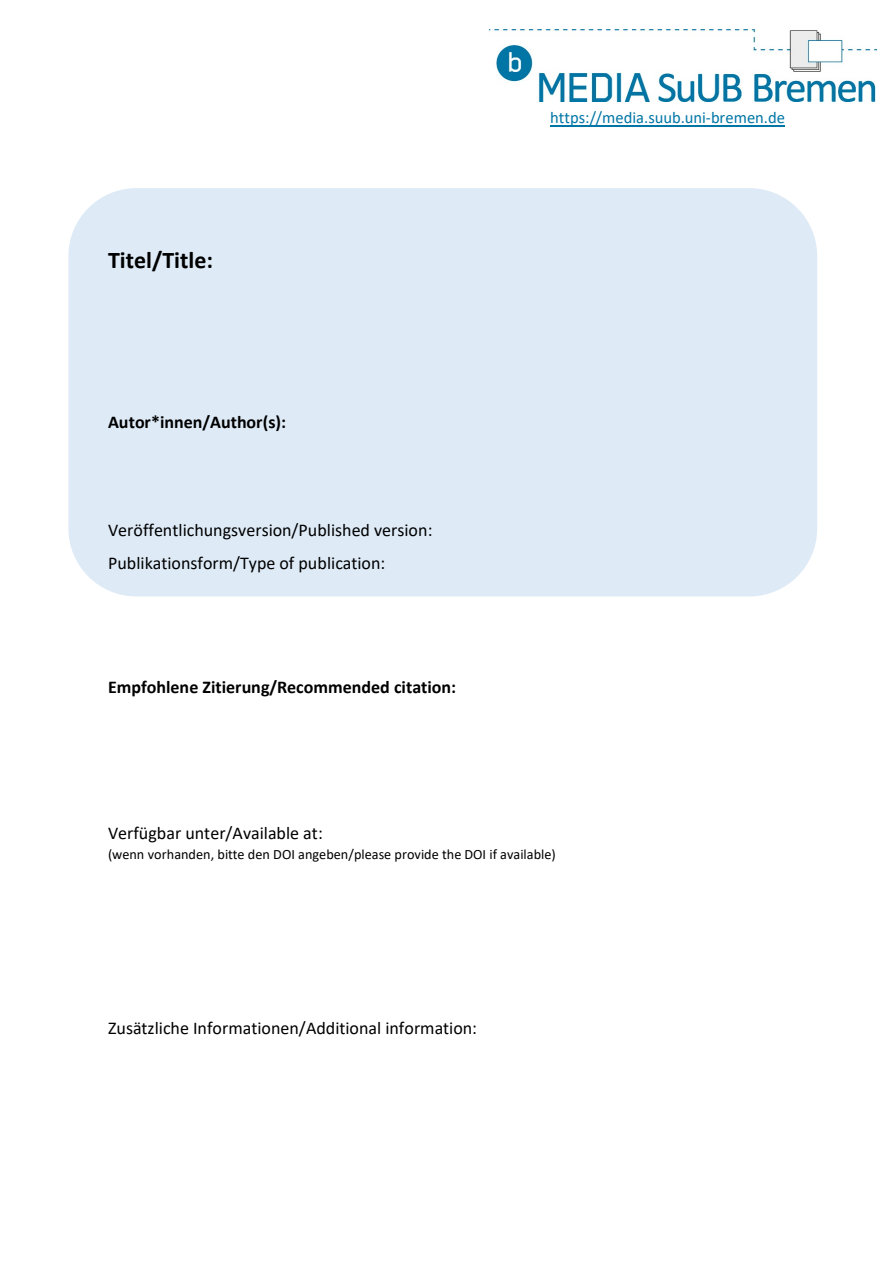
<style>
.page{position:relative;width:893px;height:1263px;background:#fff}
.page>*{position:absolute;margin:0;border:0;box-sizing:border-box;transform-origin:0 0}
.t1{font:700 24px "Calibri";color:#000}
.t2{font:18px/33px "Calibri";color:#000}
.t3{font:700 18px "Calibri";color:#000}
.t4{font:16.5px "Calibri";color:#0076a6}
.t5{font:14.25px "Calibri";color:#000}
</style>
<div class="page">
<div style="left:68px;top:188px;width:749px;height:408px;background:#deebf7;border-radius:68px"></div>
<hr style="left:550px;top:125px;width:235px;height:1px;background:#0076a6">
<img style="left:489px;top:29px;width:387px;height:72px">
<p class="t1" style="left:108px;top:243px;width:107px">Titel/Title:</p>
<p class="t3" style="left:108px;top:410px;width:180px">Autor*innen/Author(s):</p>
<p class="t2" style="left:108px;top:513px;width:326px">Veröffentlichungsversion/Published version:<br>Publikationsform/Type of publication:</p>
<p class="t3" style="left:108px;top:675px;width:350px">Empfohlene Zitierung/Recommended citation:</p>
<p class="t4" style="left:550px;top:107px;width:236px">https://media.suub.uni-bremen.de</p>
<p class="t2" style="left:108px;top:816px;width:216px">Verfügbar unter/Available at:</p>
<p class="t5" style="left:108px;top:844px;width:449px">(wenn vorhanden, bitte den DOI angeben/please provide the DOI if available)</p>
<p class="t2" style="left:108px;top:1011px;width:370px">Zusätzliche Informationen/Additional information:</p>
</div>
